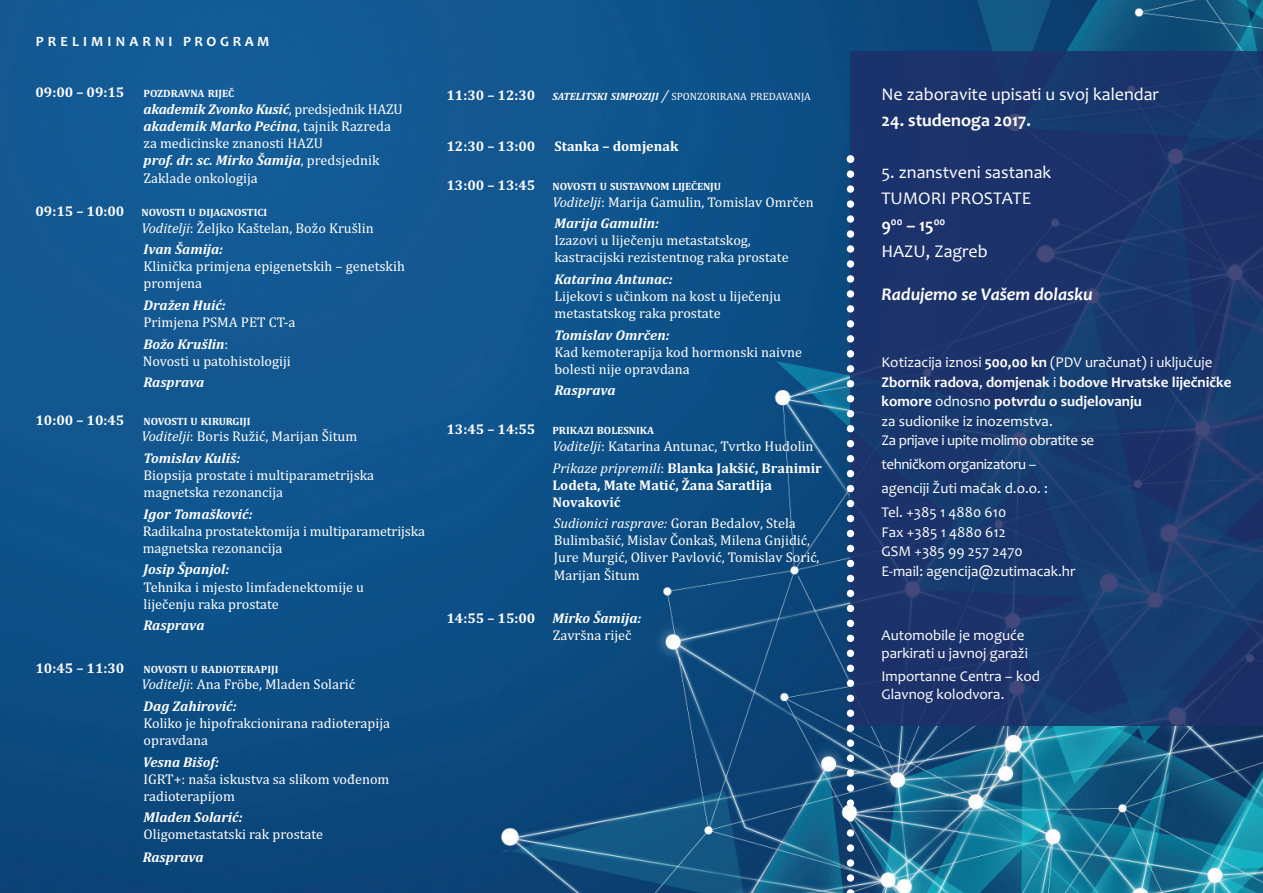
<style>
.page{position:relative;width:1263px;height:893px;background:#fff}
.page>*{position:absolute;margin:0;border:0;box-sizing:border-box;transform-origin:0 0}
.t1{font:18px/26.1px "Candara";color:#fff}
.t2{font:italic 700 18px "Candara";color:#fff}
.t3{font:700 18px "Candara";color:#fff}
.t4{font:15px/19.5px "Candara";color:#fff}
.t5{font:14.25px/17.1px "Cambria";color:#fff}
.t6{font:italic 700 14.25px/17.1px "Cambria";color:#fff}
.t7{font:700 14.25px/17.1px "Cambria";color:#fff}
.t8{font:700 14.25px "Candara";letter-spacing:.29em;color:#fff}
.t9{font:700 10.65px "Cambria";color:#fff}
.t10{font:10.65px "Cambria";color:#fff}
.s1{font-weight:700;font-style:italic}
.s2{font-size:14.25px}
.s3{font-style:italic}
.s4{font-weight:700;font-size:14.25px}
.s5{font-style:italic;font-size:14.25px}
.s6{font-weight:700}
.s7{font-style:normal}
.s8{font-weight:400;font-style:normal}
</style>
<div class="page">
<img style="left:0;top:0;width:1263px;height:893px">
<img style="left:850px;top:51px;width:413px;height:674px">
<svg style="left:847px;top:155px;width:7px;height:738px"></svg>
<p class="t8" style="left:36px;top:36px;width:235px">PRELIMINARNI PROGRAM</p>
<p class="t7" style="left:36px;top:84px;width:90px">09:00 – 09:15</p>
<p class="t9" style="left:144px;top:87px;width:92px">POZDRAVNA RIJEČ</p>
<p class="t5" style="left:144px;top:102px;width:261px"><span class="s1">akademik Zvonko Kusić</span>, predsjednik HAZU <span class="s1">akademik Marko Pećina</span>, tajnik Razreda za medicinske znanosti HAZU<br><span class="s1">prof. dr. sc. Mirko Šamija</span>, predsjednik Zaklade onkologija</p>
<p class="t9" style="left:36px;top:206px;width:233px"><span class="s2">09:15 – 10:00</span> NOVOSTI U DIJAGNOSTICI</p>
<p class="t5" style="left:141px;top:218px;width:234px;line-height:21.6px"><span class="s3">Voditelji</span>: Željko Kaštelan, Božo Krušlin<br><span class="s1">Ivan Šamija:</span></p>
<p class="t5" style="left:144px;top:259px;width:263px">Klinička primjena epigenetskih – genetskih promjena</p>
<p class="t6" style="left:144px;top:298px;width:84px">Dražen Huić:</p>
<p class="t5" style="left:144px;top:313px;width:153px;line-height:21.6px">Primjena PSMA PET CT-a<br><span class="s1">Božo Krušlin</span>:</p>
<p class="t5" style="left:143px;top:354px;width:150px">Novosti u patohistologiji</p>
<p class="t6" style="left:144px;top:375px;width:62px">Rasprava</p>
<p class="t7" style="left:36px;top:411px;width:90px">10:00 – 10:45</p>
<p class="t9" style="left:144px;top:415px;width:109px">NOVOSTI U KIRURGIJI</p>
<p class="t5" style="left:141px;top:427px;width:217px;line-height:21.3px"><span class="s3">Voditelji</span>: Boris Ružić, Marijan Šitum<br><span class="s1">Tomislav Kuliš:</span></p>
<p class="t5" style="left:144px;top:468px;width:232px">Biopsija prostate i multiparametrijska magnetska rezonancija</p>
<p class="t6" style="left:144px;top:507px;width:110px">Igor Tomašković:</p>
<p class="t5" style="left:143px;top:524px;width:284px">Radikalna prostatektomija i multiparametrijska magnetska rezonancija</p>
<p class="t6" style="left:144px;top:562px;width:87px">Josip Španjol:</p>
<p class="t5" style="left:144px;top:580px;width:222px">Tehnika i mjesto limfadenektomije u liječenju raka prostate</p>
<p class="t6" style="left:144px;top:618px;width:62px">Rasprava</p>
<p class="t7" style="left:36px;top:659px;width:90px">10:45 – 11:30</p>
<p class="t9" style="left:144px;top:663px;width:136px">NOVOSTI U RADIOTERAPIJI</p>
<p class="t5" style="left:141px;top:675px;width:215px;line-height:21.3px"><span class="s3">Voditelji</span>: Ana Fröbe, Mladen Solarić<br><span class="s1">Dag Zahirović:</span></p>
<p class="t5" style="left:144px;top:716px;width:248px">Koliko je hipofrakcionirana radioterapija opravdana</p>
<p class="t6" style="left:143px;top:754px;width:78px">Vesna Bišof:</p>
<p class="t5" style="left:144px;top:772px;width:247px">IGRT+: naša iskustva sa slikom vođenom radioterapijom</p>
<p class="t6" style="left:144px;top:810px;width:101px">Mladen Solarić:</p>
<p class="t5" style="left:144px;top:827px;width:181px">Oligometastatski rak prostate</p>
<p class="t6" style="left:143px;top:850px;width:62px">Rasprava</p>
<p class="t10" style="left:446px;top:92px;width:366px"><span class="s4">11:30 – 12:30</span> <span class="s1">SATELITSKI SIMPOZIJI</span> <span class="s5">/</span> SPONZORIRANA PREDAVANJA</p>
<p class="t7" style="left:446px;top:137px;width:90px">12:30 – 13:00</p>
<p class="t7" style="left:554px;top:137px;width:126px">Stanka – domjenak</p>
<p class="t9" style="left:446px;top:180px;width:276px"><span class="s2">13:00 – 13:45</span> NOVOSTI U SUSTAVNOM LIJEČENJU</p>
<p class="t5" style="left:552px;top:193px;width:263px;line-height:21.3px"><span class="s3">Voditelji</span>: Marija Gamulin, Tomislav Omrčen<br><span class="s1">Marija Gamulin:</span></p>
<p class="t5" style="left:554px;top:233px;width:236px">Izazovi u liječenju metastatskog, kastracijski rezistentnog raka prostate</p>
<p class="t6" style="left:554px;top:272px;width:120px">Katarina Antunac:</p>
<p class="t5" style="left:554px;top:289px;width:228px">Lijekovi s učinkom na kost u liječenju metastatskog raka prostate</p>
<p class="t6" style="left:554px;top:328px;width:117px">Tomislav Omrčen:</p>
<p class="t5" style="left:554px;top:345px;width:249px">Kad kemoterapija kod hormonski naivne bolesti nije opravdana</p>
<p class="t6" style="left:554px;top:383px;width:63px">Rasprava</p>
<p class="t9" style="left:446px;top:424px;width:209px"><span class="s2">13:45 – 14:55</span> PRIKAZI BOLESNIKA</p>
<p class="t5" style="left:552px;top:437px;width:271px;line-height:21.3px"><span class="s3">Voditelji</span>: Katarina Antunac, Tvrtko Hudolin<br><span class="s3">Prikaze pripremili</span>: <span class="s6">Blanka Jakšić, Branimir</span></p>
<p class="t7" style="left:552px;top:476px;width:221px">Lodeta, Mate Matić, Žana Saratlija<br>Novakovi ć</p>
<p class="t5" style="left:554px;top:516px;width:267px"><span class="s3">Sudionici rasprave:</span> Goran Bedalov, Stela Bulim bašić, Mislav Čonkaš, Milena Gnjidić, Jure Murgić, Oliver Pavlović, Tomislav Sorić, Marija n Šitum</p>
<p class="t6" style="left:553px;top:611px;width:90px;text-indent:-106px"><span class="s7">14:55 – 15:00</span> Mirko Šamija:<br><span class="s8">Završna riječ</span></p>
<p class="t1" style="left:881px;top:83px;width:279px">Ne zaboravite upisati u svoj kalendar</p>
<p class="t3" style="left:881px;top:114px;width:151px">24. studenoga 2017.</p>
<p class="t1" style="left:881px;top:161px;width:171px">5. znanstveni sastanak<br>TUMORI PROSTATE<br><span class="s6">9</span><sup>00</sup> <span class="s6">– 15</span><sup>00<br></sup>HAZU, Zagreb</p>
<p class="t2" style="left:881px;top:283px;width:213px">Radujemo se Vašem dolasku</p>
<p class="t4" style="left:881px;top:354px;width:352px">Kotizacija iznosi <span class="s6">500,00 kn</span> (PDV uračunat) i uključuje <span class="s6">Zbornik radova</span>, <span class="s6">domjenak</span> i <span class="s6">bodove Hrvatske liječničk e komore</span> odnosno <span class="s6">potvrdu o sudjelovanju<br></span>za sudionike iz inozemstva.<br>Za prijave i upite molimo obratite se</p>
<p class="t4" style="left:881px;top:454px;width:168px;line-height:24px">tehničkom organizatoru – agenciji Žuti mačak d.o.o. :<br>Tel. +385 1 4880 610</p>
<p class="t4" style="left:881px;top:524px;width:195px">Fax +385 1 4880 612<br>GSM +385 99 257 2470<br>E-mail: agencija@zutimacak.hr</p>
<p class="t4" style="left:881px;top:628px;width:148px;line-height:18px">Automobile je moguće parkirati u javnoj garaži</p>
<p class="t4" style="left:881px;top:668px;width:160px;line-height:18px">Importanne Centra – kod<br>Glavnog kolodvora.</p>
</div>
